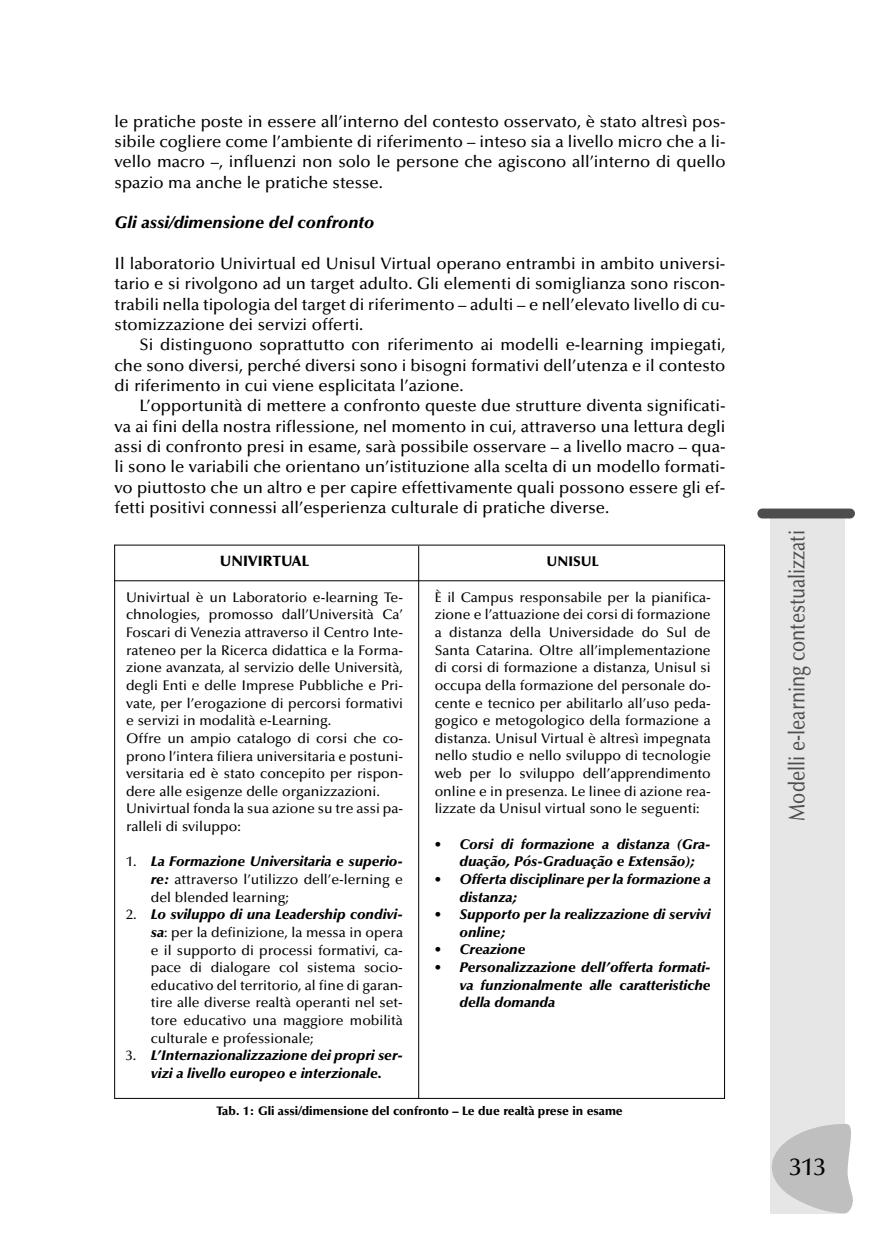
<style>
.page{position:relative;width:869px;height:1241px;background:#fff}
.page>*{position:absolute;margin:0;border:0;box-sizing:border-box;transform-origin:0 0}
.t1{font:500 24.5px "Optima";color:#000}
.t2{font:500 22.75px "Optima";color:#4d4d4d;scale:.8 1}
.t3{font:500 16.62px/20.3px "Optima";color:#000;text-align:justify}
.t4{font:italic 900 16.62px "Optima";color:#000}
.t5{font:900 14.88px "Optima";color:#000}
.t6{font:500 14px/17.7px "Optima";color:#000;text-align:justify}
.t7{font:italic 900 14px/17.7px "Optima";color:#000}
.t8{font:900 14px "Optima";color:#000}
.t9{font:900 12.25px "Optima";color:#000}
.s1{font-weight:900;font-style:italic}
.s2{font-weight:500;font-style:normal}
</style>
<div class="page">
<div style="left:770px;top:516px;width:74px;height:697px;background:#e6e6e6"></div>
<div style="left:757px;top:508px;width:97px;height:10px;background:#4d4d4d;border-radius:5px"></div>
<svg style="left:772px;top:1123px;width:81px;height:89px"></svg>
<hr style="left:114px;top:580px;width:610px;height:1px;background:#000">
<hr style="left:418px;top:545px;width:1px;height:553px;background:#000">
<p class="t3" style="left:115px;top:113px;width:612px">le pratiche poste in essere all’interno del contesto osservato, è stato altresì pos&shy;sibile cogliere come l’ambiente di riferimento – inteso sia a livello micro che a li&shy;vello macro –, influenzi non solo le persone che agiscono all’interno di quello spazio ma anche le pratiche stesse.</p>
<p class="t4" style="left:115px;top:216px;width:261px">Gli assi/dimensione del confronto</p>
<p class="t3" style="left:115px;top:255px;width:612px">Il laboratorio Univirtual ed Unisul Virtual operano entrambi in ambito universi-</p>
<p class="t3" style="left:115px;top:275px;width:612px">tario e si rivolgono ad un target adulto. Gli elementi di somiglianza sono riscon-</p>
<p class="t3" style="left:115px;top:295px;width:612px">trabili nella tipologia del target di riferimento – adulti – e nell’elevato livello di cu-</p>
<p class="t3" style="left:115px;top:316px;width:250px">stomizzazione dei servizi offerti.</p>
<p class="t3" style="left:139px;top:336px;width:587px">Si distinguono soprattutto con riferimento ai modelli e-learning impiegati,</p>
<p class="t3" style="left:115px;top:356px;width:612px">che sono diversi, perché diversi sono i bisogni formativi dell’utenza e il contesto</p>
<p class="t3" style="left:115px;top:377px;width:350px">di riferimento in cui viene esplicitata l’azione.</p>
<p class="t3" style="left:139px;top:397px;width:587px">L’opportunità di mettere a confronto queste due strutture diventa significati-</p>
<p class="t3" style="left:115px;top:417px;width:612px">va ai fini della nostra riflessione, nel momento in cui, attraverso una lettura degli</p>
<p class="t3" style="left:115px;top:438px;width:612px">assi di confronto presi in esame, sarà possibile osservare – a livello macro – qua-</p>
<p class="t3" style="left:115px;top:458px;width:612px">li sono le variabili che orientano un’istituzione alla scelta di un modello formati-</p>
<p class="t3" style="left:115px;top:478px;width:612px">vo piuttosto che un altro e per capire effettivamente quali possono essere gli ef-</p>
<p class="t3" style="left:115px;top:499px;width:496px">fetti positivi connessi all’esperienza culturale di pratiche diverse.</p>
<p class="t5" style="left:220px;top:555px;width:91px">UNIVIRTUAL</p>
<p class="t6" style="left:126px;top:589px;width:278px;text-align:left">Univirtual è un Laboratorio e-learning Te&shy;chnologies, promosso dall’Università Ca’ Foscari di Venezia attraverso il Centro Inte&shy;rateneo per la Ricerca didattica e la Forma&shy;zione avanzata, al servizio delle Università, degli Enti e delle Imprese Pubbliche e Pri&shy;vate, per l’erogazione di percorsi formativi e servizi in modalità e-Learning.<br>Offre un ampio catalogo di corsi che co&shy;prono l’intera filiera universitaria e postuni&shy;versitaria ed è stato concepito per rispon&shy;dere alle esigenze delle organizzazioni.<br>Univirtual fonda la sua azione su tre assi pa&shy;ralleli di sviluppo:</p>
<p class="t6" style="left:151px;top:854px;width:253px;text-indent:-25px">1. <span class="s1">La Formazione Universitaria e superio&shy;re:</span> attraverso l’utilizzo dell’e-lerning e del blended learning;</p>
<p class="t6" style="left:151px;top:907px;width:253px;text-indent:-25px">2. <span class="s1">Lo sviluppo di una Leadership condivi&shy;sa</span>: per la definizione, la messa in opera e il supporto di processi formativi, ca&shy;pace di dialogare col sistema socio&shy;educativo del territorio, al fine di garan&shy;tire alle diverse realtà operanti nel set&shy;tore educativo una maggiore mobilità culturale e professionale;</p>
<p class="t7" style="left:126px;top:1047px;width:278px;text-align:center"><span class="s2">3.</span> L’Internazionalizzazione dei propri ser&shy;vizi a livello europeo e interzionale.</p>
<p class="t8" style="left:546px;top:556px;width:54px">UNISUL</p>
<p class="t6" style="left:434px;top:589px;width:277px">È il Campus responsabile per la pianifica&shy;zione e l’attuazione dei corsi di formazione a distanza della Universidade do Sul de Santa Catarina. Oltre all’implementazione di corsi di formazione a distanza, Unisul si occupa della formazione del personale do&shy;cente e tecnico per abilitarlo all’uso peda&shy;gogico e metogologico della formazione a distanza. Unisul Virtual è altresì impegnata nello studio e nello sviluppo di tecnologie web per lo sviluppo dell’apprendimento online e in presenza. Le linee di azione rea&shy;lizzate da Unisul virtual sono le seguenti:</p>
<p class="t7" style="left:459px;top:836px;width:253px;text-indent:-25px"><span class="s2">•</span> Corsi di formazione a distanza (Gra&shy;duação, Pós-Graduação e Extensão);</p>
<p class="t7" style="left:459px;top:871px;width:253px;text-indent:-25px"><span class="s2">•</span> Offerta disciplinare per la formazione a distanza;</p>
<p class="t7" style="left:459px;top:906px;width:253px;text-indent:-25px"><span class="s2">•</span> Supporto per la realizzazione di servivi online;</p>
<p class="t7" style="left:434px;top:942px;width:92px"><span class="s2">•</span> Creazione</p>
<p class="t7" style="left:459px;top:959px;width:253px;text-align:justify;text-indent:-25px"><span class="s2">•</span> Personalizzazione dell’offerta formati&shy;va funzionalmente alle caratteristiche della domanda</p>
<p class="t9" style="left:216px;top:1105px;width:407px">Tab. 1: Gli assi/dimensione del confronto – Le due realtà prese in esame</p>
<p class="t2" style="left:787px;top:820px;width:364px;rotate:-90deg">Modelli e-learning contestualizzati</p>
<p class="t1" style="left:789px;top:1156px;width:38px">313</p>
</div>
